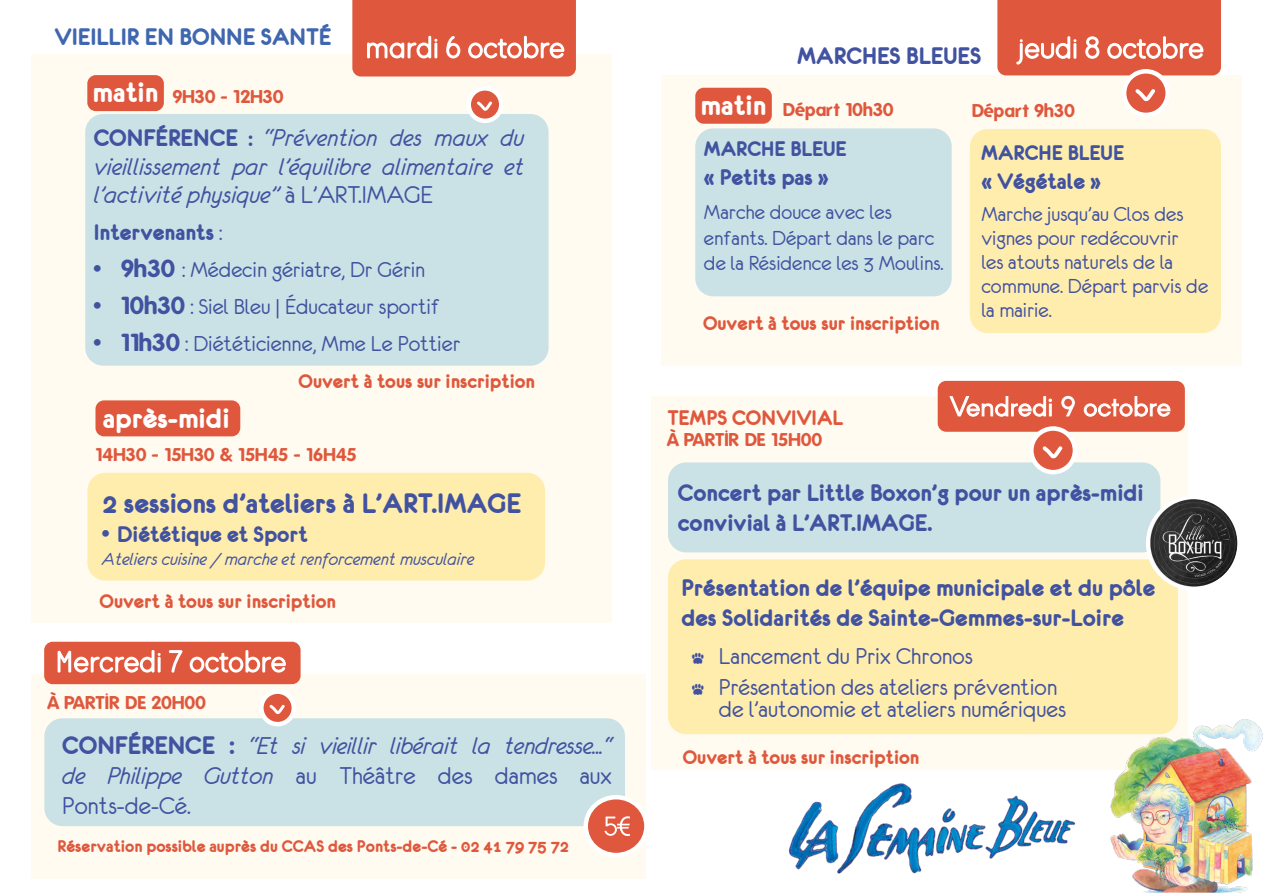
<style>
.page{position:relative;width:1263px;height:893px;background:#fff}
.page>*{position:absolute;margin:0;border:0;box-sizing:border-box;transform-origin:0 0}
.t1{font:30px "Eurofurencebold";color:#4152a0}
.t2{font:30px "Eurofurencebold";color:#fff}
.t3{font:27px/28.5px "Eurofurenceitalic";color:#4152a0;text-align:justify}
.t4{font:27px/30px "Eurofurenceregular";color:#4152a0}
.t5{font:25.5px/30.6px "Eurofurencebold";color:#4152a0}
.t6{font:25.5px/22.5px "Eurofurenceregular";color:#4152a0}
.t7{font:25.5px "Eurofurencebold";color:#3f67af}
.t8{font:24px "Eurofurenceregular";color:#4152a0}
.t9{font:24px "Eurofurencebold";color:#4152a0}
.t10{font:22.5px/24px "Eurofurenceregular";color:#4152a0}
.t11{font:22.5px "Eurofurencebold";color:#4152a0}
.t12{font:22.5px "Eurofurencebold";color:#df583d}
.t13{font:21px "Eurofurencebold";color:#df583d}
.t14{font:19.5px "Eurofurenceitalic";color:#4152a0}
.t15{font:700 18px "Folks";color:#df583d}
.t16{font:18px "Eurofurencebold";color:#df583d}
.t17{font:700 18px "Folks";letter-spacing:-.02em;color:#df583d}
.s1{font-family:"Eurofurencebold";font-size:25.5px}
.s2{font-family:"Eurofurencebold";font-size:22.5px}
.s3{font-family:"Eurofurenceregular"}
.s4{font-family:"Folks";font-weight:700}
.s5{font-family:"Eurofurencebold"}
.s6{font-family:"Eurofurenceitalic"}
.s7{font-family:"Eurofurencebold";font-weight:400;font-size:30px;color:#fff}
</style>
<div class="page">
<div style="left:652px;top:397px;width:536px;height:373px;background:#fffbf0"></div>
<div style="left:31px;top:674px;width:614px;height:204px;background:#fffbf0"></div>
<div style="left:938px;top:381px;width:247px;height:51px;background:#df583d;border-radius:9px"></div>
<div style="left:661px;top:75px;width:581px;height:291px;background:#fffbf0"></div>
<div style="left:31px;top:54px;width:581px;height:569px;background:#fffbf0"></div>
<div style="left:87px;top:75px;width:77px;height:36px;background:#df583d;border-radius:9px"></div>
<div style="left:87px;top:473px;width:458px;height:108px;background:#ffedae;border-radius:18px"></div>
<div style="left:85px;top:114px;width:463px;height:252px;background:#cae2e5;border-radius:18px"></div>
<div style="left:95px;top:400px;width:145px;height:36px;background:#df583d;border-radius:9px"></div>
<svg style="left:352px;top:0;width:224px;height:76px"></svg>
<div style="left:44px;top:642px;width:257px;height:42px;background:#df583d;border-radius:9px"></div>
<svg style="left:57px;top:650px;width:229px;height:23px"></svg>
<div style="left:44px;top:718px;width:581px;height:108px;background:#cae2e5;border-radius:18px"></div>
<svg style="left:261px;top:692px;width:33px;height:32px"></svg>
<div style="left:259px;top:689px;width:37px;height:37px;border:4px solid #fff;border-radius:50%"></div>
<svg style="left:270px;top:705px;width:15px;height:9px"></svg>
<div style="left:970px;top:129px;width:251px;height:204px;background:#ffedae;border-radius:18px"></div>
<div style="left:695px;top:128px;width:257px;height:168px;background:#cae2e5;border-radius:18px"></div>
<div style="left:695px;top:88px;width:77px;height:36px;background:#df583d;border-radius:9px"></div>
<svg style="left:997px;top:0;width:224px;height:75px"></svg>
<div style="left:668px;top:559px;width:510px;height:175px;background:#ffedae;border-radius:18px"></div>
<div style="left:668px;top:462px;width:492px;height:90px;background:#cae2e5;border-radius:18px"></div>
<svg style="left:1031px;top:428px;width:44px;height:44px"></svg>
<div style="left:1029px;top:426px;width:48px;height:48px;border:4px solid #fff;border-radius:50%"></div>
<svg style="left:1043px;top:446px;width:19px;height:12px"></svg>
<svg style="left:949px;top:396px;width:222px;height:21px"></svg>
<img style="left:789px;top:783px;width:287px;height:91px">
<img style="left:1099px;top:718px;width:164px;height:175px">
<svg style="left:469px;top:88px;width:32px;height:33px"></svg>
<div style="left:466px;top:86px;width:37px;height:37px;border:4px solid #fff;border-radius:50%"></div>
<svg style="left:477px;top:102px;width:15px;height:9px"></svg>
<svg style="left:1124px;top:71px;width:44px;height:44px"></svg>
<div style="left:1122px;top:69px;width:48px;height:48px;border:4px solid #fff;border-radius:50%"></div>
<svg style="left:1135px;top:89px;width:20px;height:12px"></svg>
<div style="left:586px;top:797px;width:60px;height:58px;background:#df583d;border-radius:50%"></div>
<div style="left:583px;top:795px;width:66px;height:62px;border:4px solid #fff;border-radius:50%"></div>
<svg style="left:604px;top:816px;width:26px;height:20px"></svg>
<img style="left:1147px;top:497px;width:92px;height:92px;border-radius:46px">
<div style="left:1146px;top:496px;width:94px;height:94px;border:3px solid #fff;border-radius:50%"></div>
<p class="t7" style="left:55px;top:24px;width:278px">VIEILLIR EN BONNE SANTÉ</p>
<h1 class="t2" style="left:93px;top:78px;width:67px">matin</h1>
<p class="t3" style="left:94px;top:124px;width:432px"><span class="s1">CONFÉRENCE</span> <span class="s2">:</span> ‘‘Prévention des maux du vieillissement par l’équilibre alimentaire et l’activité physique’’ <span class="s3">à L’ART.IMAGE</span></p>
<p class="t9" style="left:94px;top:220px;width:130px">Intervenants <span class="s3">:</span></p>
<p class="t8" style="left:94px;top:258px;width:333px"><span class="s4">• 9h30</span> : Médecin gériatre, Dr Gérin</p>
<p class="t8" style="left:94px;top:295px;width:347px"><span class="s4">• 10h30</span> : Siel Bleu | Éducateur sportif</p>
<p class="t8" style="left:94px;top:332px;width:368px"><span class="s4">• 11h30</span> : Diététicienne, Mme Le Pottier</p>
<p class="t13" style="left:299px;top:371px;width:238px">Ouvert à tous sur inscription</p>
<p class="t17" style="left:172px;top:86px;width:113px">9H30 - 12H30</p>
<h1 class="t2" style="left:103px;top:403px;width:128px">après-midi</h1>
<p class="t15" style="left:95px;top:444px;width:263px">14H30 - 15H30 &amp; 15H45 - 16H45</p>
<h1 class="t1" style="left:102px;top:488px;width:421px">2 sessions d’ateliers à L’ART.IMAGE</h1>
<p class="t9" style="left:102px;top:522px;width:207px"><span class="s4">•</span> Diététique et Sport</p>
<p class="t14" style="left:102px;top:550px;width:374px">Ateliers cuisine / marche et renforcement musculaire</p>
<p class="t13" style="left:100px;top:590px;width:238px">Ouvert à tous sur inscription</p>
<p class="t15" style="left:48px;top:692px;width:160px">À PARTIR DE 20H00</p>
<p class="t3" style="left:62px;top:731px;width:551px"><span class="s5">CONFÉRENCE :</span> ‘‘Et si vieillir libérait la tendresse...‘‘</p>
<p class="t4" style="left:62px;top:760px;width:551px"><span class="s6">de Philippe Gutton</span> au Théâtre des dames aux<br>Ponts-de-Cé.</p>
<p class="t16" style="left:58px;top:837px;width:513px">Réservation possible auprès du CCAS des Ponts-de-Cé - 02 41 79 75 72</p>
<p class="t5" style="left:797px;top:40px;width:186px">MARCHES BLEUES</p>
<p class="t15" style="left:701px;top:99px;width:195px"><span class="s7">matin</span> Départ 10h30</p>
<p class="t11" style="left:704px;top:138px;width:144px">MARCHE BLEUE</p>
<p class="t9" style="left:704px;top:165px;width:126px">« Petits pas »</p>
<p class="t10" style="left:704px;top:199px;width:241px;line-height:25.5px">Marche douce avec les enfants. Départ dans le parc de la Résidence les 3 Moulins.</p>
<p class="t13" style="left:703px;top:313px;width:238px">Ouvert à tous sur inscription</p>
<p class="t15" style="left:972px;top:100px;width:104px">Départ 9h30</p>
<p class="t11" style="left:981px;top:141px;width:144px">MARCHE BLEUE</p>
<p class="t9" style="left:981px;top:169px;width:121px">« Végétale »</p>
<p class="t10" style="left:981px;top:202px;width:228px">Marche jusqu’au Clos des vignes pour redécouvrir<br>les atouts naturels de la commune. Départ parvis de la mairie.</p>
<p class="t12" style="left:667px;top:406px;width:177px">TEMPS CONVIVIAL</p>
<p class="t15" style="left:667px;top:429px;width:156px">À PARTIR DE 15H00</p>
<p class="t5" style="left:678px;top:477px;width:467px">Concert par Little Boxon’g pour un après-midi convivial à L’ART.IMAGE.</p>
<p class="t5" style="left:681px;top:572px;width:475px">Présentation de l’équipe municipale et du pôle des Solidarités de Sainte-Gemmes-sur-Loire</p>
<p class="t6" style="left:692px;top:644px;width:283px">• Lancement du Prix Chronos</p>
<p class="t6" style="left:719px;top:675px;width:349px;text-indent:-27px">• Présentation des ateliers prévention de l’autonomie et ateliers numériques</p>
<p class="t13" style="left:683px;top:747px;width:238px">Ouvert à tous sur inscription</p>
</div>
